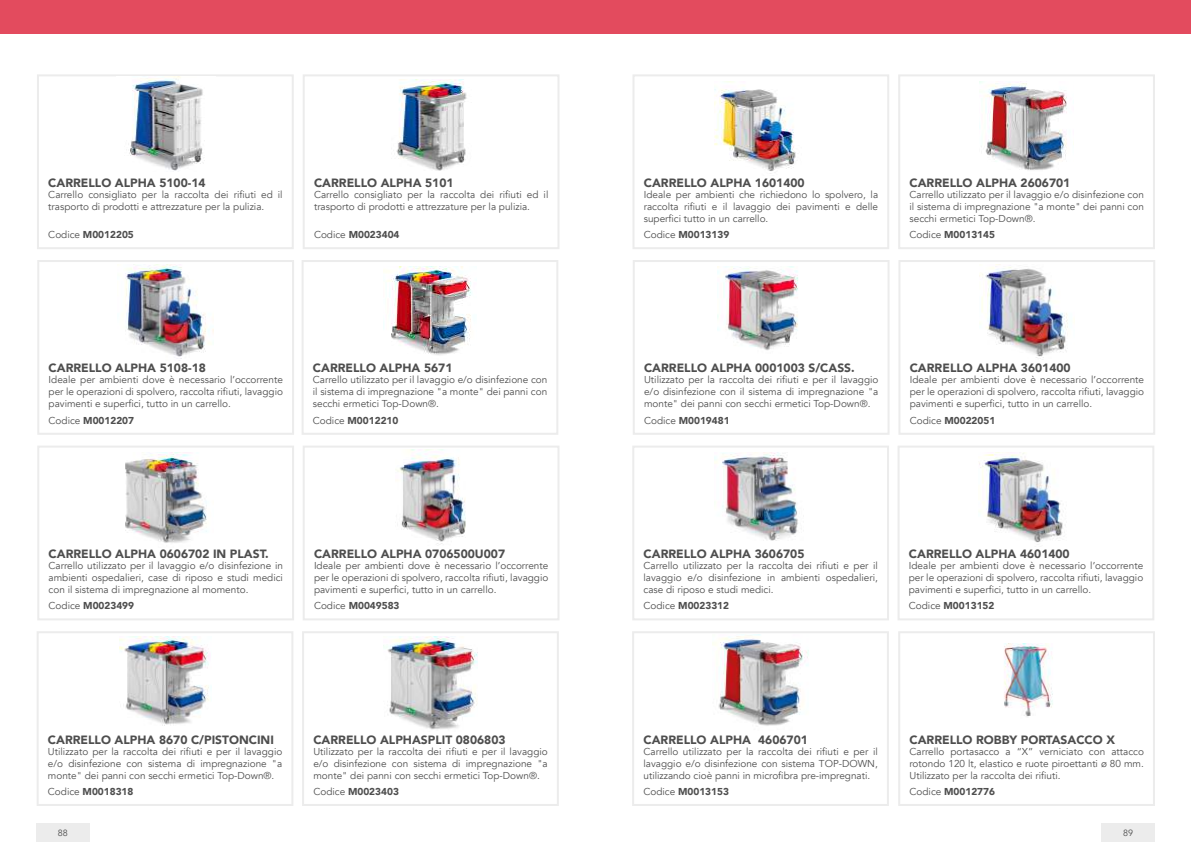
<style>
.page{position:relative;width:1191px;height:842px;background:#fff}
.page>*{position:absolute;margin:0;border:0;box-sizing:border-box;transform-origin:0 0}
.t1{font:900 12px "Avenir";color:#4e4e4e}
.t2{font:10px/12px "Avenir";color:#4e4e4e;text-align:justify}
.t3{font:900 10px "Avenir";color:#4e4e4e}
.t4{font:9px "Avenir";color:#4e4e4e}
.s1{font-weight:400}
</style>
<div class="page">
<div style="left:303px;top:446px;width:256px;height:174px;border:2px solid #ececec"></div>
<img style="left:396px;top:449px;width:69px;height:95px">
<img style="left:383px;top:266px;width:89px;height:89px">
<img style="left:718px;top:266px;width:80px;height:85px">
<div style="left:303px;top:74px;width:256px;height:175px;border:2px solid #ececec"></div>
<div style="left:37px;top:260px;width:257px;height:175px;border:2px solid #ececec"></div>
<div style="left:301px;top:260px;width:257px;height:175px;border:2px solid #ececec"></div>
<div style="left:37px;top:446px;width:257px;height:174px;border:2px solid #ececec"></div>
<img style="left:125px;top:452px;width:82px;height:91px">
<div style="left:37px;top:74px;width:257px;height:175px;border:2px solid #ececec"></div>
<img style="left:117px;top:76px;width:98px;height:95px">
<img style="left:396px;top:79px;width:71px;height:92px">
<img style="left:125px;top:264px;width:89px;height:95px">
<div style="left:37px;top:631px;width:256px;height:175px;border:2px solid #ececec"></div>
<img style="left:120px;top:637px;width:90px;height:89px">
<div style="left:302px;top:631px;width:257px;height:175px;border:2px solid #ececec"></div>
<img style="left:383px;top:637px;width:95px;height:93px">
<div style="left:898px;top:74px;width:257px;height:175px;border:2px solid #ececec"></div>
<div style="left:633px;top:260px;width:256px;height:175px;border:2px solid #ececec"></div>
<div style="left:632px;top:446px;width:257px;height:174px;border:2px solid #ececec"></div>
<div style="left:897px;top:446px;width:257px;height:174px;border:2px solid #ececec"></div>
<img style="left:979px;top:452px;width:84px;height:91px">
<div style="left:632px;top:74px;width:257px;height:175px;border:2px solid #ececec"></div>
<img style="left:714px;top:81px;width:82px;height:93px">
<img style="left:979px;top:81px;width:88px;height:89px">
<img style="left:715px;top:452px;width:83px;height:89px">
<div style="left:898px;top:260px;width:257px;height:175px;border:2px solid #ececec"></div>
<img style="left:979px;top:264px;width:89px;height:95px">
<div style="left:632px;top:631px;width:257px;height:175px;border:2px solid #ececec"></div>
<img style="left:712px;top:634px;width:97px;height:92px">
<div style="left:898px;top:631px;width:257px;height:175px;border:2px solid #ececec"></div>
<img style="left:1004px;top:643px;width:49px;height:74px">
<div style="left:1101px;top:823px;width:54px;height:19px;background:#ececec"></div>
<div style="left:36px;top:823px;width:53px;height:19px;background:#ececec"></div>
<div style="left:0;top:0;width:1191px;height:33px;background:#e34b5e"></div>
<p class="t1" style="left:48px;top:172px;width:159px">CARRELLO ALPHA 5100-14</p>
<p class="t1" style="left:314px;top:172px;width:141px">CARRELLO ALPHA 5101</p>
<p class="t1" style="left:644px;top:172px;width:162px">CARRELLO ALPHA 1601400</p>
<p class="t1" style="left:909px;top:172px;width:162px">CARRELLO ALPHA 2606701</p>
<p class="t2" style="left:48px;top:189px;width:236px">Carrello consigliato per la raccolta dei rifiuti ed il trasporto di prodotti e attrezzature per la pulizia.</p>
<p class="t2" style="left:314px;top:189px;width:236px">Carrello consigliato per la raccolta dei rifiuti ed il trasporto di prodotti e attrezzature per la pulizia.</p>
<p class="t2" style="left:644px;top:189px;width:236px">Ideale per ambienti che richiedono lo spolvero, la raccolta rifiuti e il lavaggio dei pavimenti e delle superfici tutto in un carrello.</p>
<p class="t2" style="left:909px;top:189px;width:236px">Carrello utilizzato per il lavaggio e/o disinfezione con il sistema di impregnazione "a monte" dei panni con secchi ermetici Top-Down®.</p>
<p class="t3" style="left:48px;top:226px;width:87px"><span class="s1">Codice</span> M0012205</p>
<p class="t3" style="left:314px;top:226px;width:87px"><span class="s1">Codice</span> M0023404</p>
<p class="t3" style="left:644px;top:226px;width:87px"><span class="s1">Codice</span> M0013139</p>
<p class="t3" style="left:909px;top:226px;width:87px"><span class="s1">Codice</span> M0013145</p>
<p class="t1" style="left:49px;top:358px;width:159px">CARRELLO ALPHA 5108-18</p>
<p class="t1" style="left:313px;top:358px;width:141px">CARRELLO ALPHA 5671</p>
<p class="t1" style="left:644px;top:358px;width:212px">CARRELLO ALPHA 0001003 S/CASS.</p>
<p class="t1" style="left:909px;top:358px;width:162px">CARRELLO ALPHA 3601400</p>
<p class="t2" style="left:49px;top:374px;width:236px">Ideale per ambienti dove è necessario l’occorrente per le operazioni di spolvero, raccolta rifiuti, lavaggio pavimenti e superfici, tutto in un carrello.</p>
<p class="t2" style="left:313px;top:374px;width:236px">Carrello utilizzato per il lavaggio e/o disinfezione con il sistema di impregnazione "a monte" dei panni con secchi ermetici Top-Down®.</p>
<p class="t2" style="left:644px;top:374px;width:236px">Utilizzato per la raccolta dei rifiuti e per il lavaggio e/o disinfezione con il sistema di impregnazione "a monte" dei panni con secchi ermetici Top-Down®.</p>
<p class="t2" style="left:909px;top:374px;width:236px">Ideale per ambienti dove è necessario l’occorrente per le operazioni di spolvero, raccolta rifiuti, lavaggio pavimenti e superfici, tutto in un carrello.</p>
<p class="t3" style="left:49px;top:412px;width:87px"><span class="s1">Codice</span> M0012207</p>
<p class="t3" style="left:313px;top:412px;width:87px"><span class="s1">Codice</span> M0012210</p>
<p class="t3" style="left:644px;top:412px;width:87px"><span class="s1">Codice</span> M0019481</p>
<p class="t3" style="left:909px;top:412px;width:87px"><span class="s1">Codice</span> M0022051</p>
<p class="t1" style="left:49px;top:543px;width:222px">CARRELLO ALPHA 0606702 IN PLAST.</p>
<p class="t1" style="left:314px;top:543px;width:193px">CARRELLO ALPHA 0706500U007</p>
<p class="t1" style="left:643px;top:543px;width:162px">CARRELLO ALPHA 3606705</p>
<p class="t1" style="left:909px;top:543px;width:162px">CARRELLO ALPHA 4601400</p>
<p class="t2" style="left:49px;top:560px;width:236px">Carrello utilizzato per il lavaggio e/o disinfezione in ambienti ospedalieri, case di riposo e studi medici con il sistema di impregnazione al momento.</p>
<p class="t2" style="left:314px;top:560px;width:236px">Ideale per ambienti dove è necessario l’occorrente per le operazioni di spolvero, raccolta rifiuti, lavaggio pavimenti e superfici, tutto in un carrello.</p>
<p class="t2" style="left:643px;top:560px;width:236px">Carrello utilizzato per la raccolta dei rifiuti e per il lavaggio e/o disinfezione in ambienti ospedalieri, case di riposo e studi medici.</p>
<p class="t2" style="left:909px;top:560px;width:236px">Ideale per ambienti dove è necessario l’occorrente per le operazioni di spolvero, raccolta rifiuti, lavaggio pavimenti e superfici, tutto in un carrello.</p>
<p class="t3" style="left:49px;top:597px;width:87px"><span class="s1">Codice</span> M0023499</p>
<p class="t3" style="left:314px;top:597px;width:87px"><span class="s1">Codice</span> M0049583</p>
<p class="t3" style="left:643px;top:597px;width:87px"><span class="s1">Codice</span> M0023312</p>
<p class="t3" style="left:909px;top:597px;width:87px"><span class="s1">Codice</span> M0013152</p>
<p class="t1" style="left:48px;top:729px;width:227px">CARRELLO ALPHA 8670 C/PISTONCINI</p>
<p class="t1" style="left:313px;top:729px;width:194px">CARRELLO ALPHASPLIT 0806803</p>
<p class="t1" style="left:643px;top:729px;width:166px">CARRELLO ALPHA 4606701</p>
<p class="t1" style="left:909px;top:729px;width:207px">CARRELLO ROBBY PORTASACCO X</p>
<p class="t2" style="left:48px;top:745px;width:236px">Utilizzato per la raccolta dei rifiuti e per il lavaggio e/o disinfezione con sistema di impregnazione "a monte" dei panni con secchi ermetici Top-Down®.</p>
<p class="t2" style="left:313px;top:745px;width:236px">Utilizzato per la raccolta dei rifiuti e per il lavaggio e/o disinfezione con sistema di impregnazione "a monte" dei panni con secchi ermetici Top-Down®.</p>
<p class="t2" style="left:643px;top:745px;width:236px">Carrello utilizzato per la raccolta dei rifiuti e per il lavaggio e/o disinfezione con sistema TOP-DOWN, utilizzando cioè panni in microfibra pre-impregnati.</p>
<p class="t2" style="left:909px;top:745px;width:236px">Carrello portasacco a “X” verniciato con attacco rotondo 120 lt, elastico e ruote piroettanti ø 80 mm.<br>Utilizzato per la raccolta dei rifiuti.</p>
<p class="t3" style="left:48px;top:783px;width:87px"><span class="s1">Codice</span> M0018318</p>
<p class="t3" style="left:313px;top:783px;width:87px"><span class="s1">Codice</span> M0023403</p>
<p class="t3" style="left:643px;top:783px;width:87px"><span class="s1">Codice</span> M0013153</p>
<p class="t3" style="left:909px;top:783px;width:87px"><span class="s1">Codice</span> M0012776</p>
<p class="t4" style="left:58px;top:827px;width:12px">88</p>
<p class="t4" style="left:1123px;top:827px;width:12px">89</p>
</div>
